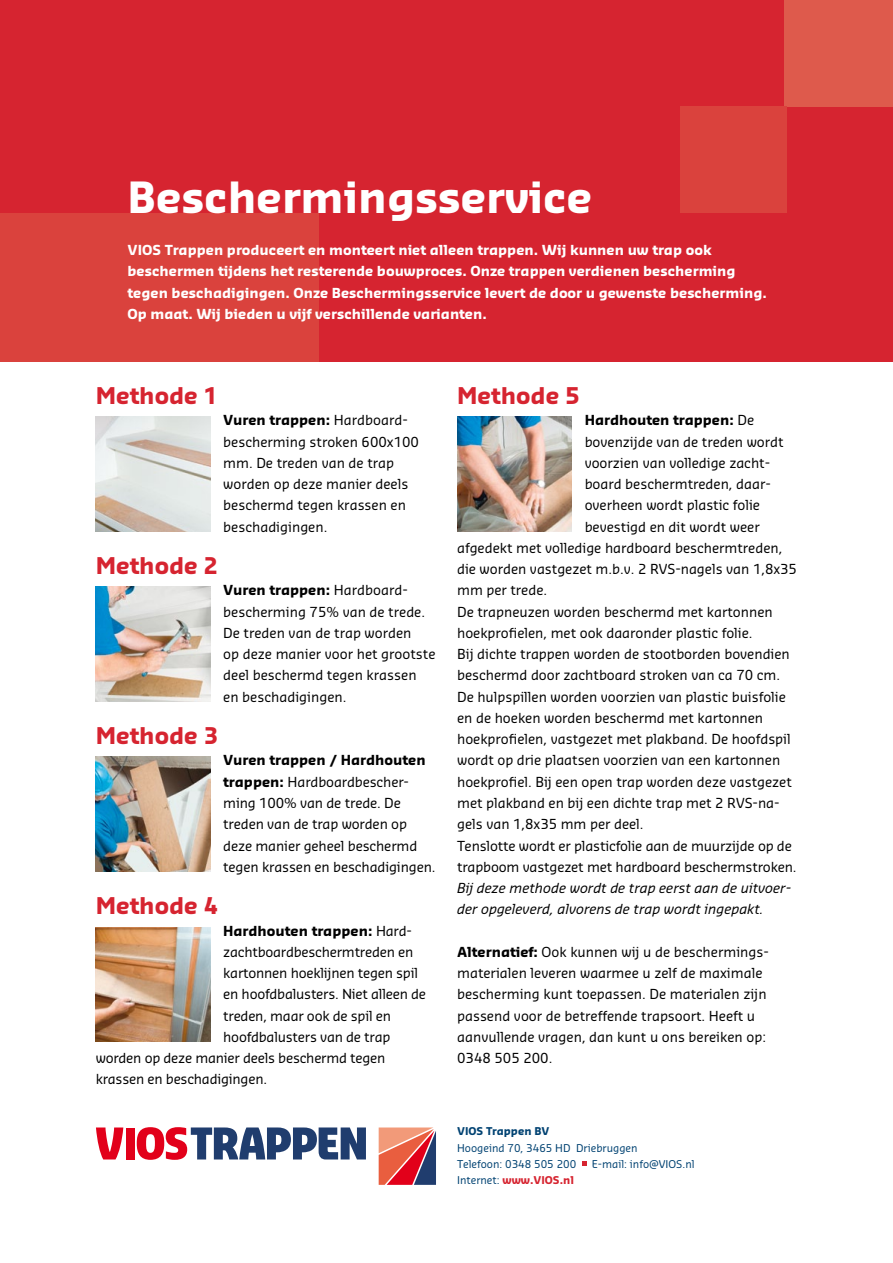
<style>
.page{position:relative;width:893px;height:1263px;background:#fff}
.page>*{position:absolute;margin:0;border:0;box-sizing:border-box;transform-origin:0 0}
.t1{font:700 42px "Sansa";color:#fff}
.t2{font:700 22.5px "Sansa";color:#d62430}
.t3{font:13.5px/21.3px "Sansa";color:#000}
.t4{font:700 13.5px/21.3px "Sansa";color:#fff}
.t5{font:italic 13.5px/21.3px "Sansa Pro";color:#000}
.t6{font:700 13.5px "Sansa";color:#000}
.t7{font:10.5px/16px "Sansa";color:#004272}
.t8{font:700 10.5px "Sansa";color:#d62430}
.t9{font:700 10.5px "Sansa";color:#004272}
.s1{font-weight:700}
.s2{font-weight:400}
.s3{font-weight:400;color:#004272}
</style>
<div class="page">
<div style="left:0;top:0;width:893px;height:361px;background:#d62430"></div>
<div style="left:0;top:0;width:319px;height:361px;background:#da423d"></div>
<div style="left:0;top:0;width:319px;height:213px;background:#d62430"></div>
<div style="left:785px;top:0;width:108px;height:106px;background:#de5a4c"></div>
<div style="left:680px;top:106px;width:107px;height:107px;background:#da423d"></div>
<img style="left:96px;top:927px;width:114px;height:115px">
<img style="left:96px;top:417px;width:114px;height:114px">
<img style="left:96px;top:587px;width:114px;height:115px">
<img style="left:96px;top:757px;width:114px;height:115px">
<img style="left:457px;top:417px;width:115px;height:114px">
<svg style="left:582px;top:1162px;width:4px;height:4px"></svg>
<svg style="left:379px;top:1127px;width:57px;height:58px;background:#c7605f"></svg>
<svg style="left:96px;top:1127px;width:27px;height:32px"></svg>
<div style="left:126px;top:1127px;width:9px;height:32px;background:#e2001a"></div>
<svg style="left:137px;top:1127px;width:229px;height:33px"></svg>
<h1 class="t1" style="left:128px;top:171px;width:466px">Beschermingsservice</h1>
<p class="t4" style="left:128px;top:239px;width:641px">VIOS Trappen produceert en monteert niet alleen trappen. Wij kunnen uw trap ook beschermen tijdens het resterende bouwproces. Onze trappen verdienen bescherming tegen beschadigingen. Onze Beschermingsservice levert de door u gewenste bescherming.<br>Op maat. Wij bieden u vijf verschillende varianten.</p>
<h2 class="t2" style="left:96px;top:381px;width:124px">Methode 1</h2>
<p class="t3" style="left:223px;top:409px;width:197px"><span class="s1">Vuren trappen:</span> Hardboard&shy;bescherming stroken 600x100 mm. De treden van de trap worden op deze manier deels beschermd tegen krassen en beschadigingen.</p>
<h2 class="t2" style="left:96px;top:552px;width:124px">Methode 2</h2>
<p class="t3" style="left:223px;top:579px;width:214px"><span class="s1">Vuren trappen:</span> Hardboard-‑ bescherming 75% van de trede.<br>De treden van de trap worden<br>op deze manier voor het grootste deel beschermd tegen krassen<br>en beschadigingen.</p>
<h2 class="t2" style="left:96px;top:722px;width:124px">Methode 3</h2>
<p class="t3" style="left:223px;top:749px;width:214px"><span class="s1">Vuren trappen / Hardhouten trappen:</span> Hardboardbescher&shy;ming 100% van de trede. De treden van de trap worden op deze manier geheel beschermd tegen krassen en beschadigingen.</p>
<h2 class="t2" style="left:96px;top:892px;width:124px">Methode 4</h2>
<p class="t6" style="left:223px;top:922px;width:190px">Hardhouten trappen: <span class="s2">Hard-</span></p>
<p class="t3" style="left:223px;top:941px;width:192px">zachtboardbeschermtreden en</p>
<p class="t3" style="left:223px;top:962px;width:196px">kartonnen hoeklijnen tegen spil</p>
<p class="t3" style="left:223px;top:983px;width:204px">en hoofdbalusters. Niet alleen de</p>
<p class="t3" style="left:223px;top:1004px;width:169px">treden, maar ook de spil en</p>
<p class="t3" style="left:223px;top:1026px;width:169px">hoofdbalusters van de trap</p>
<p class="t3" style="left:96px;top:1047px;width:291px">worden op deze manier deels beschermd tegen</p>
<p class="t3" style="left:96px;top:1068px;width:173px">krassen en beschadigingen.</p>
<h2 class="t2" style="left:457px;top:381px;width:124px">Methode 5</h2>
<p class="t6" style="left:585px;top:412px;width:171px">Hardhouten trappen: <span class="s2">De</span></p>
<p class="t3" style="left:585px;top:430px;width:200px">bovenzijde van de treden wordt</p>
<p class="t3" style="left:585px;top:452px;width:187px">voorzien van volledige zacht-</p>
<p class="t3" style="left:585px;top:473px;width:188px">board beschermtreden, daar-</p>
<p class="t3" style="left:585px;top:494px;width:177px">overheen wordt plastic folie</p>
<p class="t3" style="left:585px;top:515px;width:177px">bevestigd en dit wordt weer</p>
<p class="t3" style="left:457px;top:537px;width:327px">afgedekt met volledige hardboard beschermtreden,</p>
<p class="t3" style="left:457px;top:558px;width:341px">die worden vastgezet m.b.v. 2 RVS-nagels van 1,8x35</p>
<p class="t3" style="left:457px;top:579px;width:92px">mm per trede.</p>
<p class="t3" style="left:457px;top:601px;width:317px">De trapneuzen worden beschermd met kartonnen</p>
<p class="t3" style="left:457px;top:622px;width:297px">hoekprofielen, met ook daaronder plastic folie.</p>
<p class="t3" style="left:457px;top:643px;width:334px">Bij dichte trappen worden de stootborden bovendien</p>
<p class="t3" style="left:457px;top:664px;width:325px">beschermd door zachtboard stroken van ca 70 cm.</p>
<p class="t3" style="left:457px;top:686px;width:330px">De hulpspillen worden voorzien van plastic buisfolie</p>
<p class="t3" style="left:457px;top:707px;width:308px">en de hoeken worden beschermd met kartonnen</p>
<p class="t3" style="left:457px;top:728px;width:335px">hoekprofielen, vastgezet met plakband. De hoofdspil</p>
<p class="t3" style="left:457px;top:749px;width:325px">wordt op drie plaatsen voorzien van een kartonnen</p>
<p class="t3" style="left:457px;top:771px;width:336px">hoekprofiel. Bij een open trap worden deze vastgezet</p>
<p class="t3" style="left:457px;top:792px;width:324px">met plakband en bij een dichte trap met 2 RVS-na-</p>
<p class="t3" style="left:457px;top:813px;width:188px">gels van 1,8x35 mm per deel.</p>
<p class="t3" style="left:457px;top:834px;width:336px">Tenslotte wordt er plasticfolie aan de muurzijde op de</p>
<p class="t3" style="left:457px;top:856px;width:341px">trapboom vastgezet met hardboard beschermstroken.</p>
<p class="t5" style="left:457px;top:877px;width:336px">Bij deze methode wordt de trap eerst aan de uitvoer&shy;der opgeleverd, alvorens de trap wordt ingepakt.</p>
<p class="t3" style="left:457px;top:941px;width:312px"><span class="s1">Alternatief:</span> Ook kunnen wij u de beschermings&shy;materialen leveren waarmee u zelf de maximale bescherming kunt toepassen. De materialen zijn passend voor de betreffende trapsoort. Heeft u aanvullende vragen, dan kunt u ons bereiken op:<br>0348 505 200.</p>
<p class="t9" style="left:457px;top:1125px;width:94px">VIOS Trappen BV</p>
<p class="t7" style="left:457px;top:1139px;width:182px">Hoogeind 70, 3465 HD Driebruggen<br>Telefoon: 0348 505 200</p>
<p class="t7" style="left:592px;top:1155px;width:104px">E-mail: info@VIOS.nl</p>
<p class="t8" style="left:457px;top:1173px;width:118px"><span class="s3">Internet:</span> www.VIOS.nl</p>
</div>
